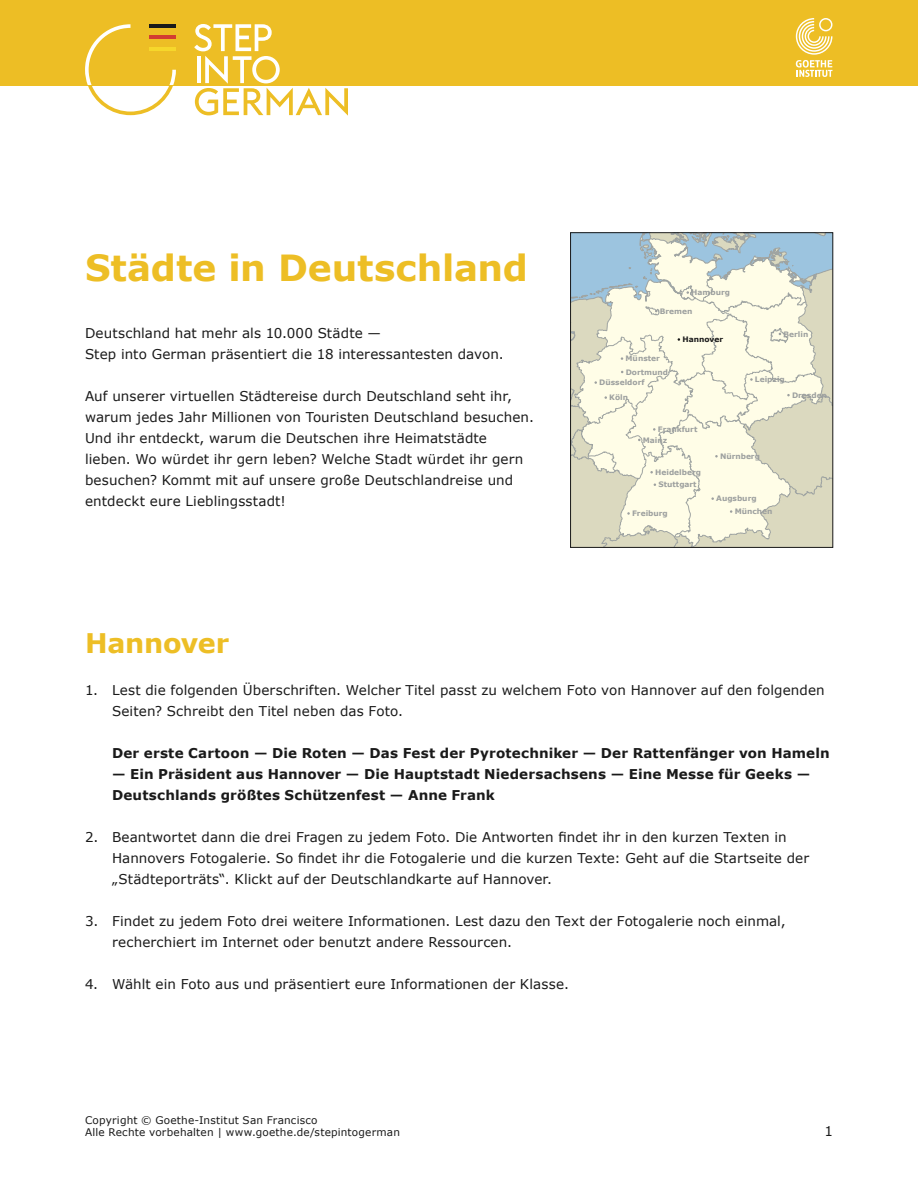
<style>
.page{position:relative;width:918px;height:1188px;background:#fff}
.page>*{position:absolute;margin:0;border:0;box-sizing:border-box;transform-origin:0 0}
.t1{font:700 36px "Verdana";letter-spacing:-.005em;color:#edbe25}
.t2{font:700 27px "Verdana";letter-spacing:-.01em;color:#edbe25}
.t3{font:13.5px/21px "Verdana";letter-spacing:.005em;color:#1a1a1a}
.t4{font:700 13.5px/21px "Verdana";letter-spacing:.01em;color:#1a1a1a}
.t5{font:10.5px/11.2px "Verdana";letter-spacing:.02em;color:#1a1a1a}
.t6{font:700 7.5px/13.4px "Verdana";color:#9da09f}
.t7{font:700 7.5px "Verdana";color:#1a1a1a}
</style>
<div class="page">
<svg style="left:572px;top:235px;width:259px;height:311px;background:#e5e8d7"></svg>
<div style="left:570px;top:233px;width:263px;height:315px;border:1px solid #1a1a1a"></div>
<div style="left:0;top:0;width:918px;height:85px;background:#edbe25"></div>
<svg style="left:796px;top:18px;width:36px;height:59px"></svg>
<svg style="left:194px;top:24px;width:154px;height:92px"></svg>
<svg style="left:85px;top:24px;width:91px;height:91px"></svg>
<h1 class="t1" style="left:85px;top:245px;width:445px">Städte in Deutschland</h1>
<p class="t3" style="left:85px;top:322px;width:420px">Deutschland hat mehr als 10.000 Städte —<br>Step into German präsentiert die 18 interessantesten davon.</p>
<p class="t3" style="left:85px;top:385px;width:450px">Auf unserer virtuellen Städtereise durch Deutschland seht ihr, warum jedes Jahr Millionen von Touristen Deutschland besuchen.<br>Und ihr entdeckt, warum die Deutschen ihre Heimatstädte lieben. Wo würdet ihr gern leben? Welche Stadt würdet ihr gern besuchen? Kommt mit auf unsere große Deutschlandreise und entdeckt eure Lieblingsstadt!</p>
<p class="t6" style="left:691px;top:286px;width:40px">Hamburg</p>
<p class="t6" style="left:660px;top:304px;width:34px">Bremen</p>
<p class="t7" style="left:682px;top:334px;width:42px">Hannover</p>
<p class="t6" style="left:626px;top:352px;width:44px">Münster<br>Dortmund</p>
<p class="t6" style="left:609px;top:391px;width:20px">Köln</p>
<p class="t6" style="left:599px;top:376px;width:47px">Düsseldorf</p>
<p class="t6" style="left:658px;top:422px;width:41px">Frankfurt</p>
<p class="t6" style="left:643px;top:433px;width:26px">Mainz</p>
<p class="t6" style="left:783px;top:327px;width:26px">Berlin</p>
<p class="t6" style="left:755px;top:373px;width:31px">Leipzig</p>
<p class="t6" style="left:792px;top:388px;width:36px">Dresden</p>
<p class="t6" style="left:655px;top:465px;width:47px">Heidelberg</p>
<p class="t6" style="left:658px;top:478px;width:40px">Stuttgart</p>
<p class="t6" style="left:632px;top:507px;width:37px">Freiburg</p>
<p class="t6" style="left:720px;top:449px;width:41px">Nürnberg</p>
<p class="t6" style="left:735px;top:492px;width:39px;line-height:12.9px;text-indent:-18px">Augsburg<br>München</p>
<h2 class="t2" style="left:85px;top:626px;width:146px">Hannover</h2>
<p class="t3" style="left:112px;top:679px;width:714px;text-indent:-27px">1. Lest die folgenden Überschriften. Welcher Titel passt zu welchem Foto von Hannover auf den folgenden<br>Seiten? Schreibt den Titel neben das Foto.</p>
<p class="t4" style="left:112px;top:742px;width:719px">Der erste Cartoon — Die Roten — Das Fest der Pyrotechniker — Der Rattenfänger von Hameln</p>
<p class="t4" style="left:112px;top:763px;width:700px">— Ein Präsident aus Hannover — Die Hauptstadt Niedersachsens — Eine Messe für Geeks —<br>Deutschlands größtes Schützenfest — Anne Frank</p>
<p class="t3" style="left:112px;top:826px;width:699px;text-indent:-27px">2. Beantwortet dann die drei Fragen zu jedem Foto. Die Antworten findet ihr in den kurzen Texten in<br>Hannovers Fotogalerie. So findet ihr die Fotogalerie und die kurzen Texte: Geht auf die Startseite der „Städteporträts“. Klickt auf der Deutschlandkarte auf Hannover.</p>
<p class="t3" style="left:112px;top:910px;width:675px;text-indent:-27px">3. Findet zu jedem Foto drei weitere Informationen. Lest dazu den Text der Fotogalerie noch einmal, recherchiert im Internet oder benutzt andere Ressourcen.</p>
<p class="t3" style="left:85px;top:973px;width:485px">4. Wählt ein Foto aus und präsentiert eure Informationen der Klasse.</p>
<p class="t5" style="left:85px;top:1115px;width:316px">Copyright © Goethe-Institut San Francisco<br>Alle Rechte vorbehalten | www.goethe.de/stepintogerman</p>
<p class="t3" style="left:824px;top:1120px;width:10px">1</p>
</div>
